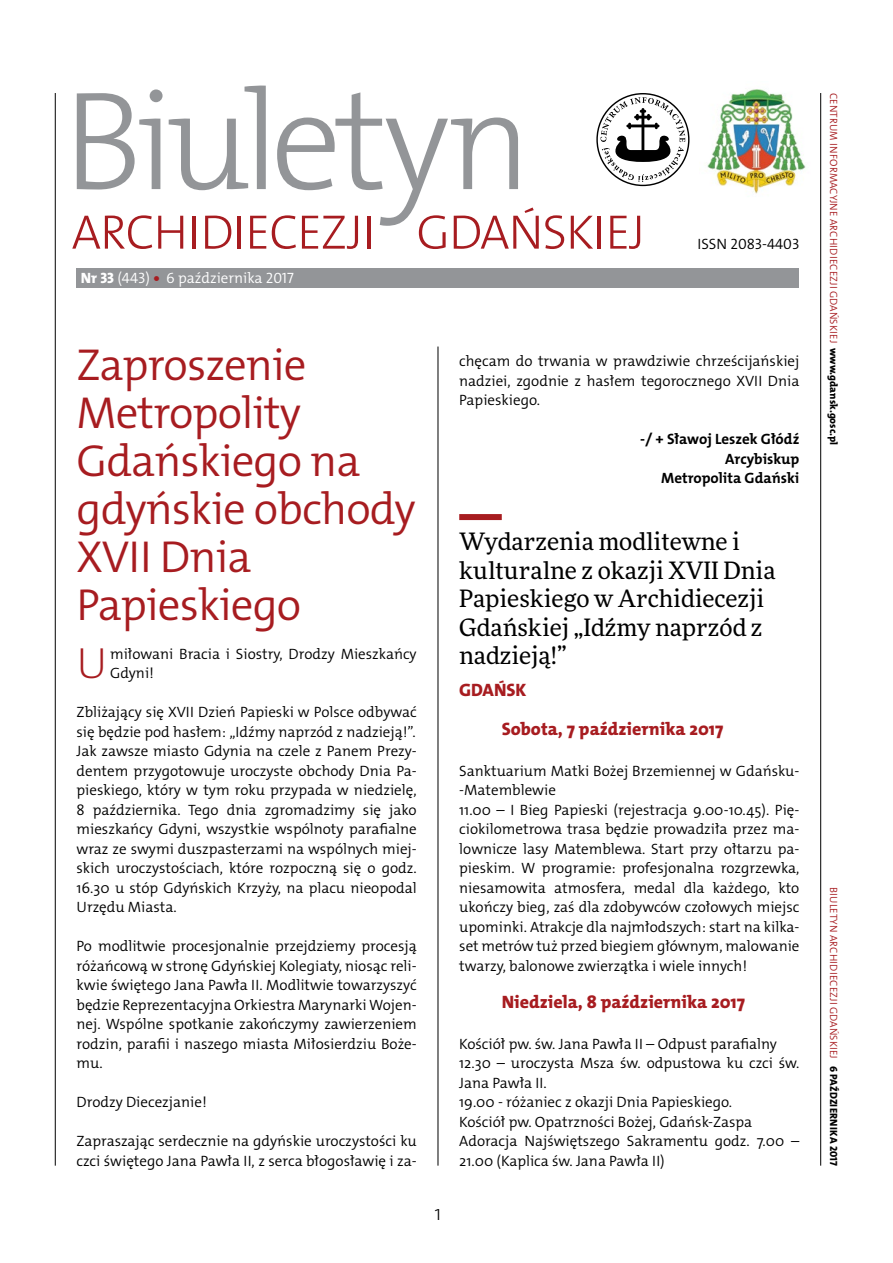
<style>
.page{position:relative;width:893px;height:1263px;background:#fff}
.page>*{position:absolute;margin:0;border:0;box-sizing:border-box;transform-origin:0 0}
.t1{font:45px/48px "The Mix HP4 Se Lig";letter-spacing:-.02em;color:#a71c20}
.t2{font:43.95px "The Mix HP2 Ex Lig";color:#a71c20}
.t3{font:24px/28.5px "Freeday News";color:#000}
.t4{font:21px "The Mix HP2 Ex Lig";color:#000}
.t5{font:18px/39px "The Mix HP8 Ex Bld";color:#a71c20}
.t6{font:15px/19.5px "The Mix HP4 Se Lig";color:#000}
.t7{font:15px/19.5px "The Mix HP7 Bld";color:#000;text-align:right}
.t8{font:15px "The Mix HP4 Se Lig";color:#fff}
.t9{font:10.5px "The Mix HP4 Se Lig";letter-spacing:.015em;color:#a71c20}
.s1{font-family:"The Mix HP8 Ex Bld"}
.s2{font-family:"The Mix HP8 Ex Bld";color:#a71c20}
.s3{font-family:"The Mix HP8 Ex Bld";color:#000}
</style>
<div class="page">
<hr style="left:55px;top:93px;width:1px;height:1073px;background:#000">
<hr style="left:438px;top:347px;width:1px;height:819px;background:#000">
<hr style="left:820px;top:93px;width:1px;height:1073px;background:#000">
<div style="left:459px;top:514px;width:43px;height:6px;background:#a71c20"></div>
<svg style="left:77px;top:89px;width:86px;height:100px"></svg>
<svg style="left:169px;top:85px;width:97px;height:105px"></svg>
<svg style="left:72px;top:215px;width:80px;height:34px"></svg>
<svg style="left:158px;top:216px;width:25px;height:33px"></svg>
<hr style="left:193px;top:216px;width:3px;height:33px;background:#a71c20">
<svg style="left:205px;top:216px;width:26px;height:33px"></svg>
<hr style="left:238px;top:216px;width:3px;height:33px;background:#a71c20">
<svg style="left:250px;top:216px;width:16px;height:33px"></svg>
<svg style="left:272px;top:92px;width:267px;height:157px"></svg>
<svg style="left:545px;top:215px;width:19px;height:34px"></svg>
<svg style="left:571px;top:216px;width:22px;height:33px"></svg>
<hr style="left:598px;top:216px;width:3px;height:33px;background:#a71c20">
<svg style="left:610px;top:216px;width:30px;height:33px"></svg>
<img style="left:707px;top:89px;width:99px;height:105px">
<svg style="left:596px;top:93px;width:93px;height:93px"></svg>
<div style="left:77px;top:268px;width:722px;height:20px;background:#939598"></div>
<p class="t8" style="left:81px;top:268px;width:215px"><span class="s1">Nr 33</span> (443) <span class="s2">•</span> 6 października 2017</p>
<p class="t6" style="left:697px;top:234px;width:103px">ISSN 2083-4403</p>
<h1 class="t1" style="left:77px;top:341px;width:341px">Zaproszenie<br>Metropolity<br>Gdańskiego na gdyńskie obchody<br>XVII Dnia<br>Papieskiego</h1>
<h2 class="t2" style="left:77px;top:635px;width:32px">U</h2>
<p class="t6" style="left:110px;top:644px;width:308px">miłowani Bracia i Siostry, Drodzy Mieszkańcy<br>Gdyni!</p>
<p class="t6" style="left:77px;top:702px;width:342px;text-align:justify">Zbliżający się XVII Dzień Papieski w Polsce odbywać się będzie pod hasłem: „Idźmy naprzód z nadzieją!”.<br>Jak zawsze miasto Gdynia na czele z Panem Prezy&shy;dentem przygotowuje uroczyste obchody Dnia Pa&shy;pieskiego, który w tym roku przypada w niedzielę, 8 października. Tego dnia zgromadzimy się jako mieszkańcy Gdyni, wszystkie wspólnoty parafialne wraz ze swymi duszpasterzami na wspólnych miej&shy;skich uroczystościach, które rozpoczną się o godz.<br>16.30 u stóp Gdyńskich Krzyży, na placu nieopodal Urzędu Miasta.</p>
<p class="t6" style="left:77px;top:936px;width:342px;text-align:justify">Po modlitwie procesjonalnie przejdziemy procesją różańcową w stronę Gdyńskiej Kolegiaty, niosąc reli&shy;kwie świętego Jana Pawła II. Modlitwie towarzyszyć będzie Reprezentacyjna Orkiestra Marynarki Wojen&shy;nej. Wspólne spotkanie zakończymy zawierzeniem rodzin, parafii i naszego miasta Miłosierdziu Boże&shy;mu.</p>
<p class="t6" style="left:77px;top:1092px;width:132px">Drodzy Diecezjanie!</p>
<p class="t6" style="left:77px;top:1131px;width:342px">Zapraszając serdecznie na gdyńskie uroczystości ku czci świętego Jana Pawła II, z serca błogosławię i za-</p>
<h3 class="t4" style="left:434px;top:1199px;width:9px">1</h3>
<p class="t6" style="left:459px;top:351px;width:342px;text-align:justify">chęcam do trwania w prawdziwie chrześcijańskiej nadziei, zgodnie z hasłem tegorocznego XVII Dnia Papieskiego.</p>
<p class="t7" style="left:640px;top:429px;width:161px">-/ + Sławoj Leszek Głódź<br>Arcybiskup<br>Metropolita Gdański</p>
<h3 class="t3" style="left:459px;top:527px;width:318px">Wydarzenia modlitewne i kulturalne z okazji XVII Dnia<br>Papieskiego w Archidiecezji<br>Gdańskiej „Idźmy naprzód z nadzieją!”</h3>
<p class="t5" style="left:502px;top:671px;width:223px;text-indent:-43px">GDAŃSK<br>Sobota, 7 października 2017</p>
<p class="t6" style="left:459px;top:761px;width:342px">Sanktuarium Matki Bożej Brzemiennej w Gdańsku--Matemblewie<br>11.00 – I Bieg Papieski (rejestracja 9.00-10.45). Pię&shy;ciokilometrowa trasa będzie prowadziła przez ma&shy;lownicze lasy Matemblewa. Start przy ołtarzu pa&shy;pieskim. W programie: profesjonalna rozgrzewka, niesamowita atmosfera, medal dla każdego, kto ukończy bieg, zaś dla zdobywców czołowych miejsc upominki. Atrakcje dla najmłodszych: start na kilka&shy;set metrów tuż przed biegiem głównym, malowanie twarzy, balonowe zwierzątka i wiele innych!</p>
<p class="t5" style="left:502px;top:983px;width:245px">Niedziela, 8 października 2017</p>
<p class="t6" style="left:459px;top:1034px;width:342px">Kościół pw. św. Jana Pawła II – Odpust parafialny 12.30 – uroczysta Msza św. odpustowa ku czci św.<br>Jana Pawła II.<br>19.00 - różaniec z okazji Dnia Papieskiego.<br>Kościół pw. Opatrzności Bożej, Gdańsk-Zaspa Adoracja Najświętszego Sakramentu godz. 7.00 – 21.00 (Kaplica św. Jana Pawła II)</p>
<p class="t9" style="left:840px;top:93px;width:354px;rotate:90deg">Centrum Informacyjne Archi di ecezji Gdański ej <span class="s3">www.gdansk.gosc.pl</span></p>
<p class="t9" style="left:840px;top:887px;width:280px;rotate:90deg">Bi uletyn Archi di ecezji Gdański ej <span class="s3">6 października 2017</span></p>
</div>
